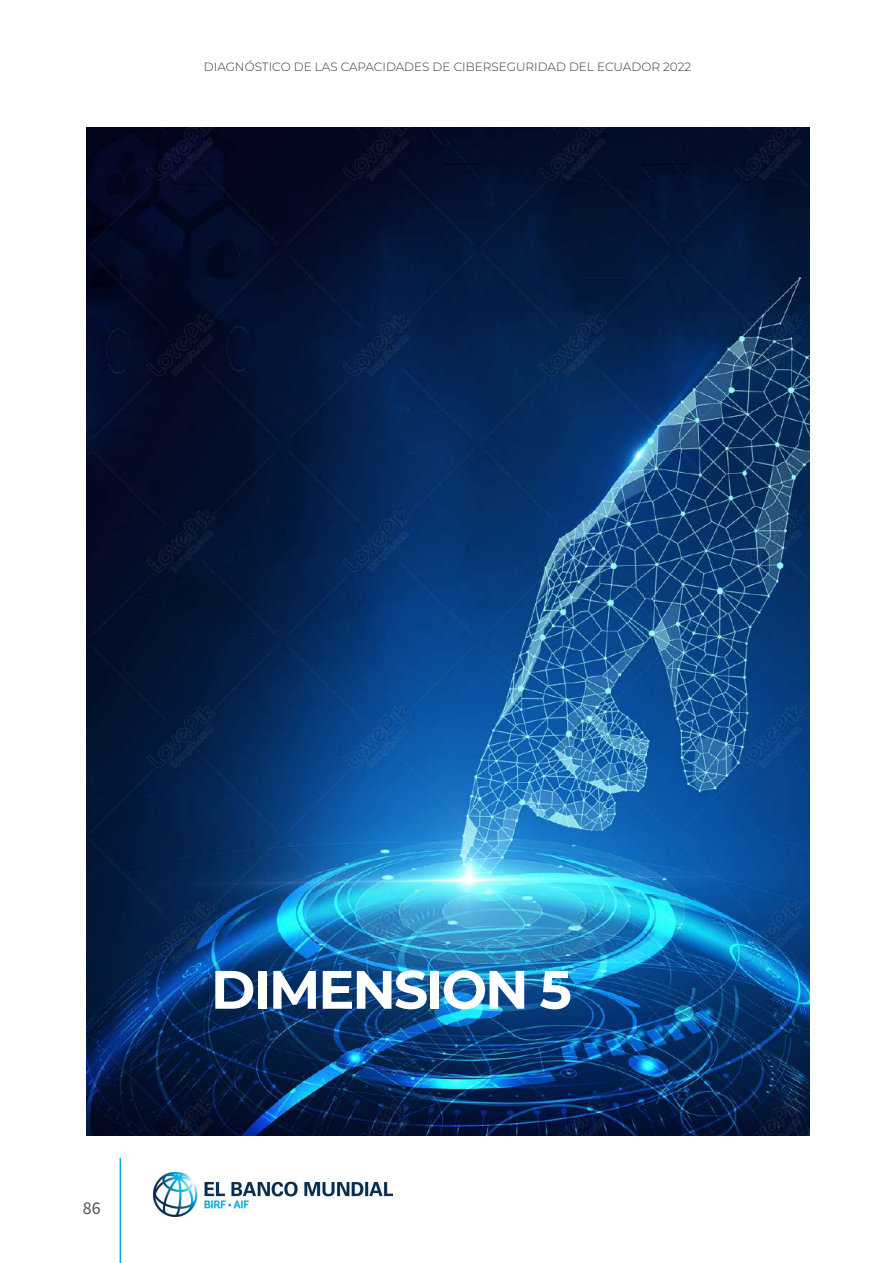
<style>
.page{position:relative;width:893px;height:1263px;background:#fff}
.page>*{position:absolute;margin:0;border:0;box-sizing:border-box;transform-origin:0 0}
.t1{font:700 54px "Montserrat";letter-spacing:-.04em;color:#fff}
.t2{font:18px "Source Sans Pro";color:#535355}
.t3{font:300 12px "Montserrat";color:#363536}
</style>
<div class="page">
<hr style="left:120px;top:1158px;width:1px;height:105px;background:#00abe3">
<img style="left:153px;top:1172px;width:239px;height:44px">
<img style="left:86px;top:128px;width:723px;height:1007px">
<p class="t3" style="left:204px;top:59px;width:489px">DIAGNÓSTICO DE LAS CAPACIDADES DE CIBERSEGURIDAD DEL ECUADOR 2022</p>
<h2 class="t2" style="left:83px;top:1197px;width:19px">86</h2>
<h1 class="t1" style="left:211px;top:951px;width:362px">DIMENSION 5</h1>
</div>
